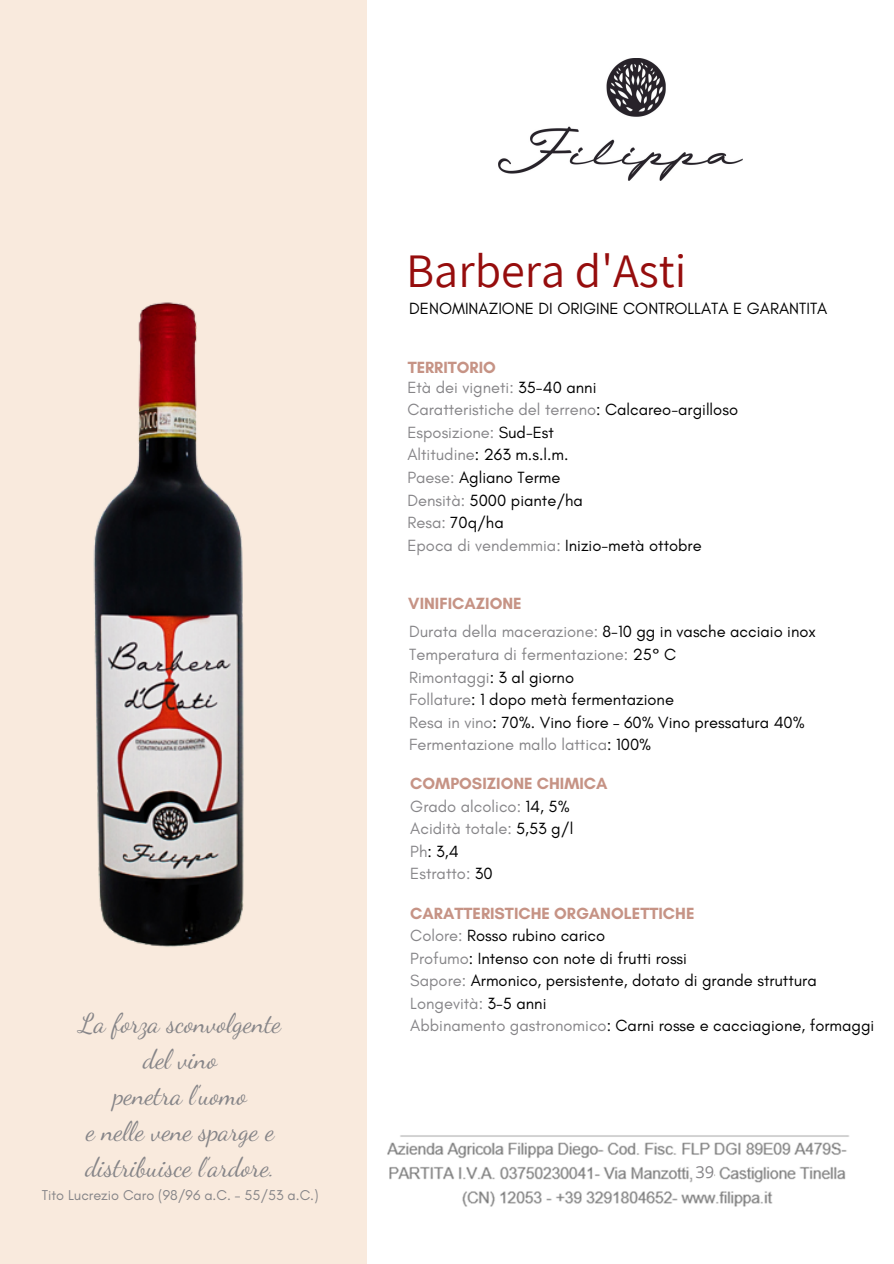
<style>
.page{position:relative;width:894px;height:1264px;background:#fff}
.page>*{position:absolute;margin:0;border:0;box-sizing:border-box;transform-origin:0 0}
.t1{font:48px "Assistant";color:#960d0d}
.t2{font:26.55px "Dancing Script";color:#868588}
.t3{font:16.5px "Glacial Indifference";color:#000}
.t4{font:16.5px "Glacial Indifference";color:#868588}
.t5{font:700 16.5px "Glacial Indifference";color:#c69385}
.t6{font:16.5px "Open Sans";color:#868588}
.t7{font:14.55px "Glacial Indifference";color:#868588}
.s1{color:#000}
.s2{color:#868588}
</style>
<div class="page">
<div style="left:0;top:0;width:366px;height:1263px;background:#f9eadd"></div>
<img style="left:498px;top:59px;width:244px;height:122px">
<img style="left:387px;top:1135px;width:462px;height:72px">
<div style="left:695px;top:1162px;width:19px;height:29px;background:#fff"></div>
<img style="left:93px;top:291px;width:274px;height:658px">
<p class="t1" style="left:406px;top:238px;width:282px">Barbera d'Asti</p>
<p class="t3" style="left:409px;top:299px;width:419px">DENOMINAZIONE DI ORIGINE CONTROLLATA E GARANTITA</p>
<p class="t5" style="left:407px;top:357px;width:90px">TERRITORIO</p>
<p class="t4" style="left:407px;top:377px;width:190px">Età dei vigneti: <span class="s1">35-40 anni</span></p>
<p class="t4" style="left:407px;top:400px;width:332px">Caratteristiche del terreno<span class="s1">: Calcareo-argilloso</span></p>
<p class="t4" style="left:407px;top:422px;width:148px">Esposizione: <span class="s1">Sud-Est</span></p>
<p class="t3" style="left:407px;top:445px;width:162px"><span class="s2">Altitudine</span>: 263 m.s.l.m.</p>
<p class="t3" style="left:407px;top:467px;width:155px"><span class="s2">Paese:</span> Agliano Terme</p>
<p class="t3" style="left:407px;top:490px;width:177px"><span class="s2">Densità:</span> 5000 piante/ha</p>
<p class="t3" style="left:407px;top:512px;width:98px"><span class="s2">Resa:</span> 70q/ha</p>
<p class="t3" style="left:407px;top:535px;width:296px"><span class="s2">Epoca di vendemmia:</span> Inizio-metà ottobre</p>
<p class="t5" style="left:408px;top:593px;width:115px">VINIFICAZIONE</p>
<p class="t3" style="left:409px;top:621px;width:408px"><span class="s2">Durata della macerazione:</span> 8-10 gg in vasche acciaio inox</p>
<p class="t4" style="left:409px;top:644px;width:268px">Temperatura di fermentazione: <span class="s1">25° C</span></p>
<p class="t4" style="left:409px;top:666px;width:166px">Rimontaggi<span class="s1">: 3 al giorno</span></p>
<p class="t3" style="left:409px;top:689px;width:266px"><span class="s2">Follature</span>: 1 dopo metà fermentazione</p>
<p class="t3" style="left:409px;top:712px;width:397px"><span class="s2">Resa in vino</span>: 70%. Vino fiore – 60% Vino pressatura 40%</p>
<p class="t4" style="left:409px;top:734px;width:243px">Fermentazione mallo lattica<span class="s1">: 100%</span></p>
<p class="t5" style="left:410px;top:773px;width:199px">COMPOSIZIONE CHIMICA</p>
<p class="t4" style="left:410px;top:796px;width:161px">Grado alcolico: <span class="s1">14, 5%</span></p>
<p class="t4" style="left:410px;top:818px;width:164px">Acidità totale: <span class="s1">5,53 g/l</span></p>
<p class="t3" style="left:410px;top:841px;width:50px"><span class="s2">Ph</span>: 3,4</p>
<p class="t4" style="left:410px;top:863px;width:84px">Estratto: <span class="s1">30</span></p>
<p class="t5" style="left:410px;top:903px;width:286px">CARATTERISTICHE ORGANOLETTICHE</p>
<p class="t3" style="left:410px;top:925px;width:196px"><span class="s2">Colore:</span> Rosso rubino carico</p>
<p class="t3" style="left:410px;top:948px;width:278px"><span class="s2">Profumo</span>: Intenso con note di frutti rossi</p>
<p class="t3" style="left:410px;top:970px;width:408px"><span class="s2">Sapore:</span> Armonico, persistente, dotato di grande struttura</p>
<p class="t4" style="left:410px;top:993px;width:138px">Longevità: <span class="s1">3-5 anni</span></p>
<p class="t2" style="left:79px;top:1007px;width:203px">La forza sconvolgente</p>
<p class="t3" style="left:410px;top:1015px;width:465px"><span class="s2">Abbinamento gastronomico</span>: Carni rosse e cacciagione, formaggi</p>
<p class="t2" style="left:143px;top:1043px;width:75px">del vino</p>
<p class="t2" style="left:113px;top:1079px;width:135px">penetra l’uomo</p>
<p class="t2" style="left:86px;top:1115px;width:189px">e nelle vene sparge e</p>
<p class="t2" style="left:85px;top:1151px;width:191px">distribuisce l’ardore.</p>
<p class="t7" style="left:42px;top:1185px;width:278px">Tito Lucrezio Caro (98/96 a.C. – 55/53 a.C.)</p>
<p class="t6" style="left:695px;top:1160px;width:20px">39</p>
</div>
